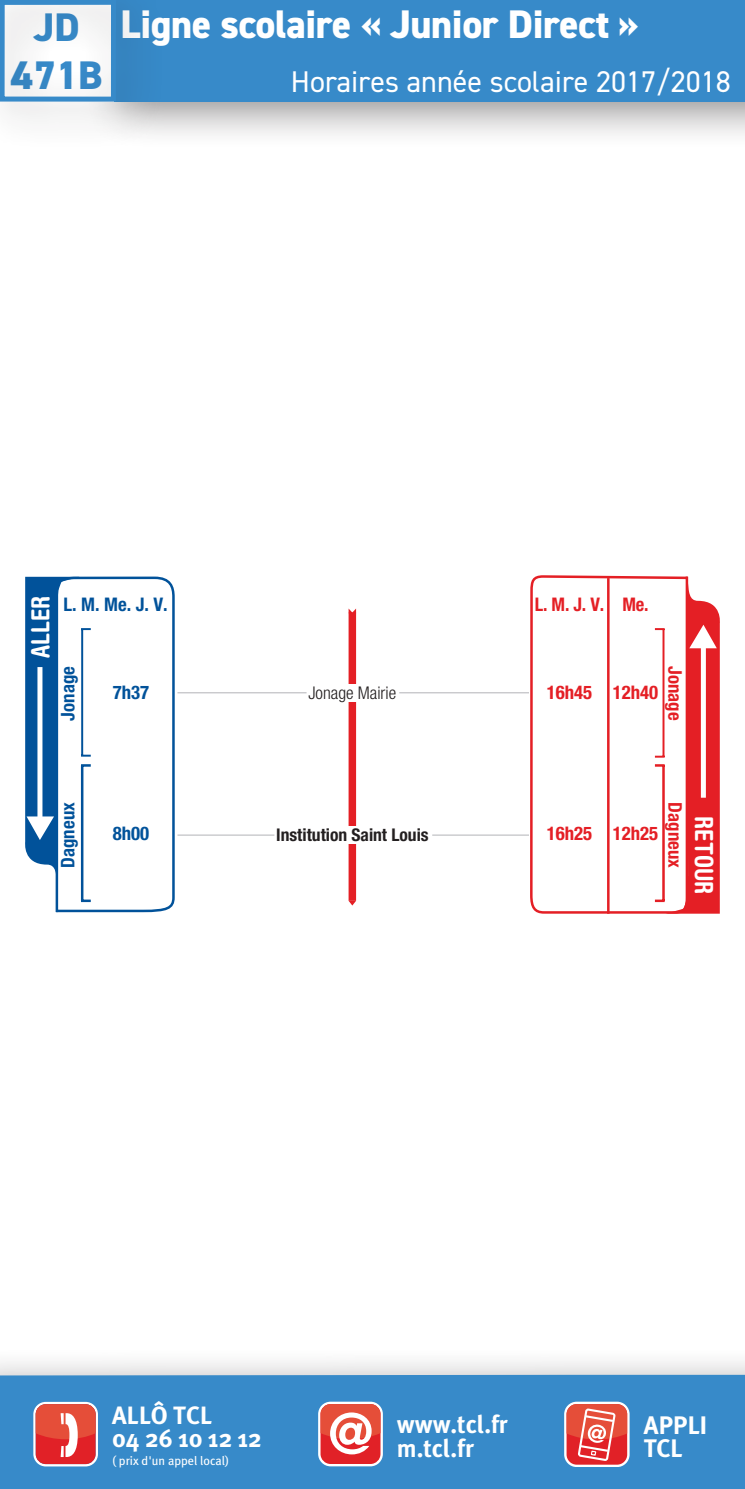
<style>
.page{position:relative;width:745px;height:1489px;background:#fff}
.page>*{position:absolute;margin:0;border:0;box-sizing:border-box;transform-origin:0 0}
.t1{font:800 40px/51px "DIN2014";letter-spacing:-.01em;color:#fff}
.t2{font:30px "DIN2014";color:#fff}
.t3{font:700 25.25px/23.8px "Meta Plus";letter-spacing:-.005em;color:#fff}
.t4{font:700 25px/23.2px "Meta Plus";color:#fff}
.t5{font:700 condensed 25px "Helvetica Rounded";color:#fff}
.t6{font:700 condensed 18.75px "Helvetica Neue";color:#e41f25}
.t7{font:700 condensed 18.75px "Helvetica Neue";color:#01529a}
.t8{font:700 condensed 17.5px "Helvetica Neue";color:#231f20}
.t9{font:300 condensed 17.5px "Helvetica Neue";color:#231f20}
.t10{font:12.5px "Meta Plus";color:#fff}
.s1{color:#378ac9}
</style>
<div class="page">
<div style="left:85px;top:0;width:659px;height:151px;background:#231f20;opacity:.5"></div>
<div style="left:113px;top:0;width:631px;height:102px;background:#378ac9"></div>
<div style="left:0;top:1345px;width:744px;height:143px;background:#231f20;opacity:.5"></div>
<div style="left:0;top:1374px;width:744px;height:114px;background:#378ac9"></div>
<svg style="left:33px;top:1401px;width:65px;height:65px"></svg>
<svg style="left:318px;top:1401px;width:64px;height:65px"></svg>
<div style="left:320px;top:1403px;width:60px;height:60px;background:#e12127;border-radius:10px"></div>
<svg style="left:320px;top:1403px;width:60px;height:51px"></svg>
<svg style="left:563px;top:1401px;width:66px;height:65px"></svg>
<div style="left:566px;top:1403px;width:60px;height:61px;background:#e12127;border-radius:10px"></div>
<svg style="left:566px;top:1403px;width:60px;height:57px"></svg>
<hr style="left:432px;top:834px;width:96px;height:1px;background:#b2b3b7">
<hr style="left:177px;top:834px;width:97px;height:1px;background:#b2b3b7">
<hr style="left:399px;top:692px;width:129px;height:1px;background:#b2b3b7">
<hr style="left:177px;top:692px;width:129px;height:1px;background:#b2b3b7">
<div style="left:348px;top:612px;width:8px;height:288px;background:#e41f25"></div>
<svg style="left:528px;top:575px;width:126px;height:338px"></svg>
<svg style="left:348px;top:900px;width:8px;height:5px"></svg>
<svg style="left:25px;top:576px;width:150px;height:337px"></svg>
<svg style="left:654px;top:576px;width:65px;height:337px"></svg>
<hr style="left:606px;top:578px;width:3px;height:335px;background:#e41f25">
<svg style="left:348px;top:608px;width:8px;height:5px"></svg>
<div style="left:346px;top:826px;width:14px;height:17px;background:#fff"></div>
<div style="left:346px;top:684px;width:14px;height:18px;background:#fff"></div>
<div style="left:0;top:0;width:164px;height:151px;background:#231f20;opacity:.5"></div>
<div style="left:0;top:0;width:116px;height:102px;border:5px solid #378ac9"></div>
<h1 class="t1" style="left:11px;top:-1px;width:629px;text-indent:23px"><span class="s1">JD</span> Ligne scolaire « Junior Direct »<br><span class="s1">471B</span></h1>
<h2 class="t2" style="left:291px;top:63px;width:441px">Horaires année scolaire 2017/2018</h2>
<h3 class="t5" style="left:25px;top:658px;width:64px;rotate:-90deg">ALLER</h3>
<p class="t7" style="left:63px;top:592px;width:106px">L. M. Me. J. V.</p>
<p class="t6" style="left:534px;top:592px;width:115px">L. M. J. V. Me.</p>
<p class="t7" style="left:57px;top:720px;width:56px;rotate:-90deg">Jonage</p>
<p class="t7" style="left:113px;top:680px;width:38px">7h37</p>
<p class="t9" style="left:308px;top:683px;width:89px">Jonage Mairie</p>
<p class="t6" style="left:546px;top:680px;width:47px">16h45</p>
<p class="t6" style="left:686px;top:666px;width:56px;rotate:90deg">Jonage</p>
<p class="t6" style="left:612px;top:680px;width:47px">12h40</p>
<p class="t7" style="left:57px;top:867px;width:67px;rotate:-90deg">Dagneux</p>
<p class="t7" style="left:113px;top:822px;width:38px">8h00</p>
<p class="t8" style="left:276px;top:823px;width:154px">Institution Saint Louis</p>
<p class="t6" style="left:546px;top:822px;width:47px">16h25</p>
<p class="t6" style="left:686px;top:802px;width:67px;rotate:90deg">Dagneux</p>
<p class="t6" style="left:612px;top:822px;width:47px">12h25</p>
<h3 class="t5" style="left:718px;top:816px;width:79px;rotate:90deg">RETOUR</h3>
<h3 class="t4" style="left:112px;top:1403px;width:151px">ALLÔ TCL<br>04 26 10 12 12</h3>
<p class="t10" style="left:112px;top:1453px;width:119px">( prix d'un appel local)</p>
<h3 class="t4" style="left:396px;top:1412px;width:112px">www.tcl.fr m.tcl.fr</h3>
<h3 class="t3" style="left:643px;top:1412px;width:65px">APPLI<br>TCL</h3>
</div>
